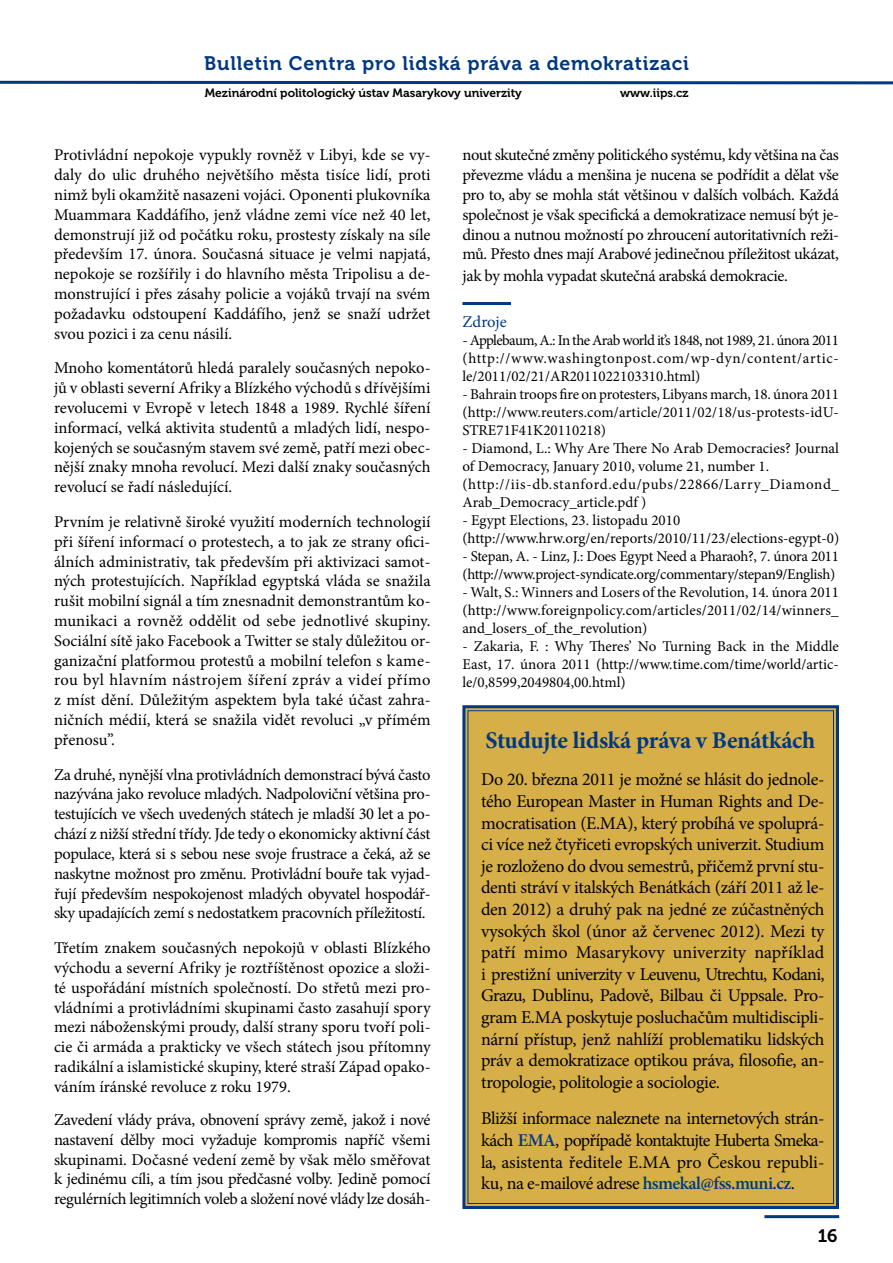
<style>
.page{position:relative;width:893px;height:1263px;background:#fff}
.page>*{position:absolute;margin:0;border:0;box-sizing:border-box;transform-origin:0 0}
.t1{font:700 24px "Minion Pro";letter-spacing:-.01em;color:#003882}
.t2{font:19.5px "Museo 700";letter-spacing:.04em;color:#003882}
.t3{font:18px/21.6px "Minion Pro";letter-spacing:-.02em;color:#000;text-align:justify}
.t4{font:18px "Museo 700";color:#000}
.t5{font:16.5px/19.8px "Minion Pro";letter-spacing:-.015em;color:#000;text-align:justify}
.t6{font:16.5px "Minion Pro";color:#003882}
.t7{font:15px/18px "Minion Pro";color:#000;text-align:justify}
.t8{font:15px/18px "Minion Pro";letter-spacing:-.02em;color:#000}
.t9{font:12px "Museo 700";color:#000}
.s1{font-weight:600;color:#003882}
</style>
<div class="page">
<hr style="left:764px;top:1215px;width:75px;height:3px;background:#003882">
<svg style="left:0;top:80px;width:893px;height:5px"></svg>
<hr style="left:462px;top:302px;width:49px;height:3px;background:#003882">
<div style="left:462px;top:705px;width:377px;height:504px;background:#d7af48"></div>
<p class="t2" style="left:204px;top:52px;width:486px">Bulletin Centra pro lidská práva a demokratizaci</p>
<p class="t9" style="left:205px;top:87px;width:318px">Mezinárodní politologický ústav Masarykovy univerzity</p>
<p class="t9" style="left:620px;top:87px;width:70px">www.iips.cz</p>
<p class="t5" style="left:54px;top:145px;width:378px">Protivládní nepokoje vypukly rovněž v Libyi, kde se vy&shy;daly do ulic druhého největšího města tisíce lidí, proti nimž byli okamžitě nasazeni vojáci. Oponenti plukovníka Muammara Kaddáfího, jenž vládne zemi více než 40 let, demonstrují již od počátku roku, prostesty získaly na síle především 17. února. Současná situace je velmi napjatá, nepokoje se rozšířily i do hlavního města Tripolisu a de&shy;monstrující i přes zásahy policie a vojáků trvají na svém požadavku odstoupení Kaddáfího, jenž se snaží udržet svou pozici i za cenu násilí.</p>
<p class="t5" style="left:54px;top:358px;width:378px">Mnoho komentátorů hledá paralely současných nepoko&shy;jů v oblasti severní Afriky a Blízkého východů s dřívějšími revolucemi v Evropě v letech 1848 a 1989. Rychlé šíření informací, velká aktivita studentů a mladých lidí, nespo&shy;kojených se současným stavem své země, patří mezi obec&shy;nější znaky mnoha revolucí. Mezi další znaky současných revolucí se řadí následující.</p>
<p class="t5" style="left:54px;top:512px;width:378px">Prvním je relativně široké využití moderních technologií při šíření informací o protestech, a to jak ze strany ofici&shy;álních administrativ, tak především při aktivizaci samot&shy;ných protestujících. Například egyptská vláda se snažila rušit mobilní signál a tím znesnadnit demonstrantům ko&shy;munikaci a rovněž oddělit od sebe jednotlivé skupiny.<br>Sociální sítě jako Facebook a Twitter se staly důležitou or&shy;ganizační platformou protestů a mobilní telefon s kame&shy;rou byl hlavním nástrojem šíření zpráv a videí přímo z míst dění. Důležitým aspektem byla také účast zahra&shy;ničních médií, která se snažila vidět revoluci „v přímém přenosu”.</p>
<p class="t5" style="left:54px;top:764px;width:378px">Za druhé, nynější vlna protivládních demonstrací bývá často nazývána jako revoluce mladých. Nadpoloviční většina pro&shy;testujících ve všech uvedených státech je mladší 30 let a po&shy;chází z nižší střední třídy. Jde tedy o ekonomicky aktivní část populace, která si s sebou nese svoje frustrace a čeká, až se naskytne možnost pro změnu. Protivládní bouře tak vyjad&shy;řují především nespokojenost mladých obyvatel hospodář&shy;sky upadajících zemí s nedostatkem pracovních příležitostí.</p>
<p class="t5" style="left:54px;top:938px;width:378px">Třetím znakem současných nepokojů v oblasti Blízkého východu a severní Afriky je roztříštěnost opozice a složi&shy;té uspořádání místních společností. Do střetů mezi pro&shy;vládními a protivládními skupinami často zasahují spory mezi náboženskými proudy, další strany sporu tvoří poli&shy;cie či armáda a prakticky ve všech státech jsou přítomny radikální a islamistické skupiny, které straší Západ opako&shy;váním íránské revoluce z roku 1979.</p>
<p class="t5" style="left:54px;top:1110px;width:378px">Zavedení vlády práva, obnovení správy země, jakož i nové nastavení dělby moci vyžaduje kompromis napříč všemi skupinami. Dočasné vedení země by však mělo směřovat k jedinému cíli, a tím jsou předčasné volby. Jedině pomocí regulérních legitimních voleb a složení nové vlády lze dosáh-</p>
<p class="t5" style="left:462px;top:145px;width:378px">nout skutečné změny politického systému, kdy většina na čas převezme vládu a menšina je nucena se podřídit a dělat vše pro to, aby se mohla stát většinou v dalších volbách. Každá společnost je však specifická a demokratizace nemusí být je&shy;dinou a nutnou možností po zhroucení autoritativních reži&shy;mů. Přesto dnes mají Arabové jedinečnou příležitost ukázat,</p>
<p class="t5" style="left:462px;top:266px;width:327px">jak by mohla vypadat skutečná arabská demokracie.</p>
<p class="t6" style="left:462px;top:310px;width:46px">Zdroje</p>
<p class="t7" style="left:462px;top:331px;width:378px">- Applebaum, A.: In the Arab world it’s 1848, not 1989, 21. února 2011 (http://www.washingtonpost.com/wp-dyn/content/artic&shy;le/2011/02/21/AR2011022103310.html)</p>
<p class="t7" style="left:462px;top:385px;width:378px">- Bahrain troops fire on protesters, Libyans march, 18. února 2011 (http://www.reuters.com/article/2011/02/18/us-protests-idU-STRE71F41K20110218)</p>
<p class="t7" style="left:462px;top:439px;width:378px;text-align:left">- Diamond, L.: Why Are There No Arab Democracies? Journal of Democracy, January 2010, volume 21, number 1. (http://iis-db.stanford.edu/pubs/22866/Larry_Diamond_ Arab_Democracy_article.pdf )</p>
<p class="t7" style="left:462px;top:511px;width:378px">- Egypt Elections, 23. listopadu 2010 (http://www.hrw.org/en/reports/2010/11/23/elections-egypt-0)</p>
<p class="t8" style="left:462px;top:547px;width:378px">- Stepan, A. - Linz, J.: Does Egypt Need a Pharaoh?, 7. února 2011 (http://www.project-syndicate.org/commentary/stepan9/English)</p>
<p class="t7" style="left:462px;top:583px;width:378px">- Walt, S.: Winners and Losers of the Revolution, 14. února 2011 (http://www.foreignpolicy.com/articles/2011/02/14/winners_ and_losers_of_the_revolution)</p>
<p class="t7" style="left:462px;top:637px;width:378px">- Zakaria, F. : Why Theres’ No Turning Back in the Middle East, 17. února 2011 (http://www.time.com/time/world/artic&shy;le/0,8599,2049804,00.html)</p>
<h1 class="t1" style="left:485px;top:723px;width:331px">Studujte lidská práva v Benátkách</h1>
<p class="t3" style="left:481px;top:769px;width:345px">Do 20. března 2011 je možné se hlásit do jednole&shy;tého European Master in Human Rights and De&shy;mocratisation (E.MA), který probíhá ve spoluprá&shy;ci více než čtyřiceti evropských univerzit. Studium je rozloženo do dvou semestrů, přičemž první stu&shy;denti stráví v italských Benátkách (září 2011 až le&shy;den 2012) a druhý pak na jedné ze zúčastněných vysokých škol (únor až červenec 2012). Mezi ty patří mimo Masarykovy univerzity například i prestižní univerzity v Leuvenu, Utrechtu, Kodani, Grazu, Dublinu, Padově, Bilbau či Uppsale. Pro&shy;gram E.MA poskytuje posluchačům multidiscipli&shy;nární přístup, jenž nahlíží problematiku lidských práv a demokratizace optikou práva, filosofie, an&shy;tropologie, politologie a sociologie.</p>
<p class="t3" style="left:481px;top:1108px;width:345px">Bližší informace naleznete na internetových strán&shy;kách <span class="s1">EMA</span>, popřípadě kontaktujte Huberta Smeka&shy;la, asistenta ředitele E.MA pro Českou republi&shy;ku, na e-mailové adrese <span class="s1">hsmekal@fss.muni.cz</span>.</p>
<p class="t4" style="left:818px;top:1226px;width:21px">16</p>
</div>
